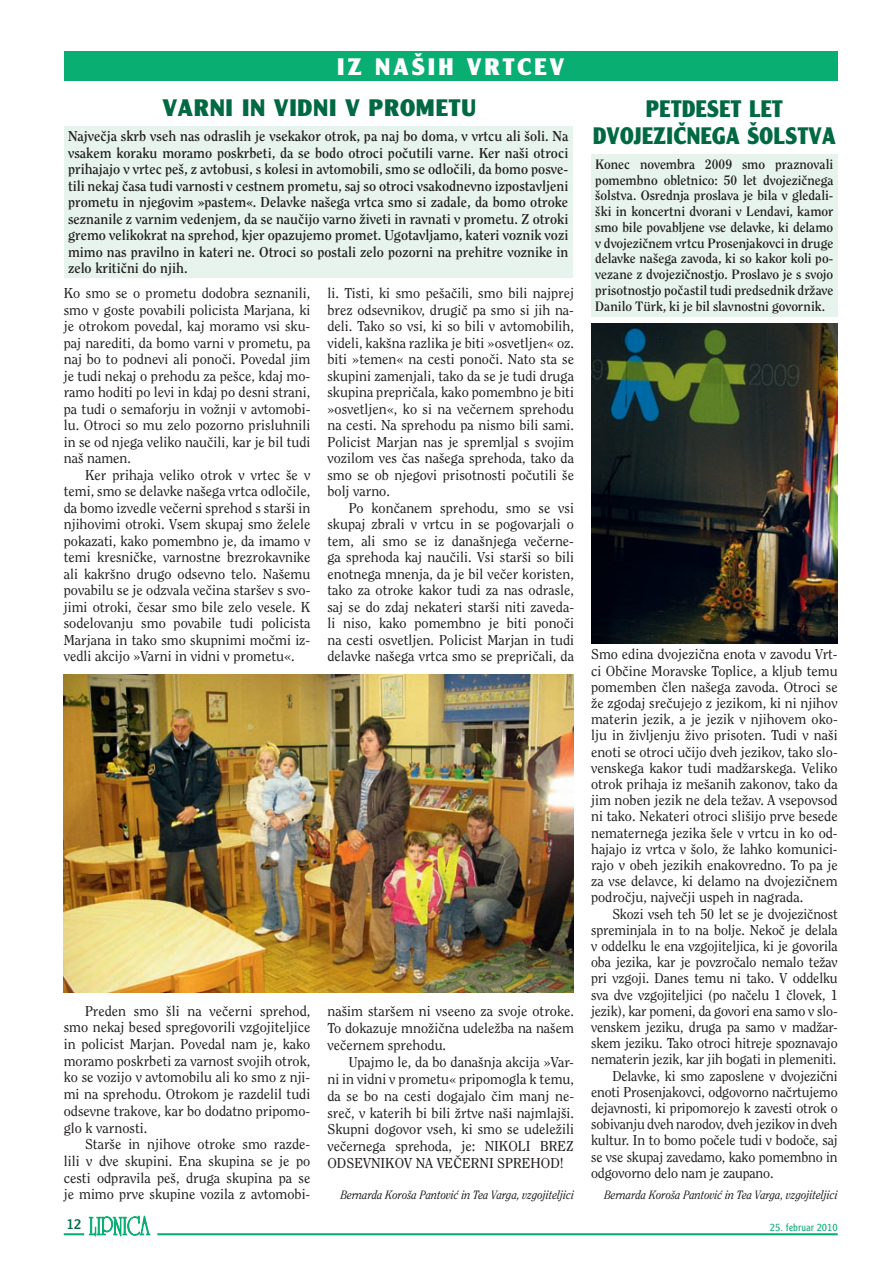
<style>
.page{position:relative;width:893px;height:1263px;background:#fff}
.page>*{position:absolute;margin:0;border:0;box-sizing:border-box;transform-origin:0 0}
.t1{font:23.25px/27px "Clearface Goth UB";letter-spacing:-.01em;color:#006943;text-align:center;scale:.9 1}
.t2{font:23.25px "Clearface Goth UB";letter-spacing:-.01em;color:#006943}
.t3{font:23.25px "Clearface Goth UB";letter-spacing:.1em;color:#fff}
.t4{font:14.25px/16.5px "Clearface O Taa";letter-spacing:-.01em;color:#231f20;text-align:justify}
.t5{font:700 14.25px/16.5px "Clearface O Taa";color:#231f20;text-align:justify}
.t6{font:14.25px "Clearface Goth N";color:#006943}
.t7{font:700 13.5px/15.8px "Clearface O Taa";color:#231f20;text-align:justify}
.t8{font:italic 12px "Clearface O Taa";color:#231f20;scale:.9 1}
.t9{font:10.5px "Clearface Goth L";color:#09ae73}
</style>
<div class="page">
<div style="left:64px;top:51px;width:774px;height:30px;background:#09ae73"></div>
<hr style="left:157px;top:1233px;width:681px;height:2px;background:#09ae73">
<svg style="left:89px;top:1216px;width:61px;height:20px"></svg>
<hr style="left:64px;top:1233px;width:20px;height:2px;background:#09ae73">
<div style="left:591px;top:154px;width:247px;height:163px;background:#e7f4ed"></div>
<div style="left:64px;top:126px;width:509px;height:152px;background:#e7f4ed"></div>
<img style="left:64px;top:675px;width:509px;height:317px">
<img style="left:591px;top:324px;width:247px;height:319px">
<h1 class="t3" style="left:337px;top:58px;width:229px">IZ NAŠIH VRTCEV</h1>
<h1 class="t2" style="left:162px;top:99px;width:316px">VARNI IN VIDNI V PROMETU</h1>
<p class="t5" style="left:68px;top:129px;width:502px">Največja skrb vseh nas odraslih je vsekakor otrok, pa naj bo doma, v vrtcu ali šoli. Na vsakem koraku moramo poskrbeti, da se bodo otroci počutili varne. Ker naši otroci prihajajo v vrtec peš, z avtobusi, s kolesi in avtomobili, smo se odločili, da bomo posve&shy;tili nekaj časa tudi varnosti v cestnem prometu, saj so otroci vsakodnevno izpostavljeni prometu in njegovim »pastem«. Delavke našega vrtca smo si zadale, da bomo otroke seznanile z varnim vedenjem, da se naučijo varno živeti in ravnati v prometu. Z otroki gremo velikokrat na sprehod, kjer opazujemo promet. Ugotavljamo, kateri voznik vozi mimo nas pravilno in kateri ne. Otroci so postali zelo pozorni na prehitre voznike in zelo kritični do njih.</p>
<p class="t4" style="left:64px;top:286px;width:248px">Ko smo se o prometu dodobra seznanili, smo v goste povabili policista Marjana, ki je otrokom povedal, kaj moramo vsi sku&shy;paj narediti, da bomo varni v prometu, pa naj bo to podnevi ali ponoči. Povedal jim je tudi nekaj o prehodu za pešce, kdaj mo&shy;ramo hoditi po levi in kdaj po desni strani, pa tudi o semaforju in vožnji v avtomobi&shy;lu. Otroci so mu zelo pozorno prisluhnili in se od njega veliko naučili, kar je bil tudi naš namen.</p>
<p class="t4" style="left:64px;top:468px;width:248px;text-indent:21px">Ker prihaja veliko otrok v vrtec še v temi, smo se delavke našega vrtca odločile, da bomo izvedle večerni sprehod s starši in njihovimi otroki. Vsem skupaj smo želele pokazati, kako pomembno je, da imamo v temi kresničke, varnostne brezrokavnike ali kakršno drugo odsevno telo. Našemu povabilu se je odzvala večina staršev s svo&shy;jimi otroki, česar smo bile zelo vesele. K sodelovanju smo povabile tudi policista Marjana in tako smo skupnimi močmi iz&shy;vedli akcijo »Varni in vidni v prometu«.</p>
<p class="t4" style="left:327px;top:286px;width:248px">li. Tisti, ki smo pešačili, smo bili najprej brez odsevnikov, drugič pa smo si jih na&shy;deli. Tako so vsi, ki so bili v avtomobilih, videli, kakšna razlika je biti »osvetljen« oz. biti »temen« na cesti ponoči. Nato sta se skupini zamenjali, tako da se je tudi druga skupina prepričala, kako pomembno je biti »osvetljen«, ko si na večernem sprehodu na cesti. Na sprehodu pa nismo bili sami.<br>Policist Marjan nas je spremljal s svojim vozilom ves čas našega sprehoda, tako da smo se ob njegovi prisotnosti počutili še bolj varno.</p>
<p class="t4" style="left:327px;top:501px;width:248px;text-indent:21px">Po končanem sprehodu, smo se vsi skupaj zbrali v vrtcu in se pogovarjali o tem, ali smo se iz današnjega večerne&shy;ga sprehoda kaj naučili. Vsi starši so bili enotnega mnenja, da je bil večer koristen, tako za otroke kakor tudi za nas odrasle, saj se do zdaj nekateri starši niti zaveda&shy;li niso, kako pomembno je biti ponoči na cesti osvetljen. Policist Marjan in tudi delavke našega vrtca smo se prepričali, da</p>
<p class="t4" style="left:64px;top:1003px;width:248px;text-indent:21px">Preden smo šli na večerni sprehod, smo nekaj besed spregovorili vzgojiteljice in policist Marjan. Povedal nam je, kako moramo poskrbeti za varnost svojih otrok, ko se vozijo v avtomobilu ali ko smo z nji&shy;mi na sprehodu. Otrokom je razdelil tudi odsevne trakove, kar bo dodatno pripomo&shy;glo k varnosti.</p>
<p class="t4" style="left:64px;top:1137px;width:248px;text-indent:21px">Starše in njihove otroke smo razde&shy;lili v dve skupini. Ena skupina se je po cesti odpravila peš, druga skupina pa se je mimo prve skupine vozila z avtomobi-</p>
<p class="t4" style="left:327px;top:1003px;width:248px;line-height:17px">našim staršem ni vseeno za svoje otroke.<br>To dokazuje množična udeležba na našem večernem sprehodu.</p>
<p class="t4" style="left:327px;top:1054px;width:248px;line-height:17px;text-indent:21px">Upajmo le, da bo današnja akcija »Var&shy;ni in vidni v prometu« pripomogla k temu, da se bo na cesti dogajalo čim manj ne&shy;sreč, v katerih bi bili žrtve naši najmlajši.<br>Skupni dogovor vseh, ki smo se udeležili večernega sprehoda, je: NIKOLI BREZ ODSEVNIKOV NA VEČERNI SPREHOD!</p>
<p class="t8" style="left:341px;top:1190px;width:261px">Bernarda Koroša Pantović in Tea Varga, vzgojiteljici</p>
<h1 class="t1" style="left:593px;top:98px;width:272px">PETDESET LET<br>DVOJEZIŒNEGA ŠOLSTVA</h1>
<p class="t7" style="left:595px;top:157px;width:240px">Konec novembra 2009 smo praznovali pomembno obletnico: 50 let dvojezičnega šolstva. Osrednja proslava je bila v gledali&shy;ški in koncertni dvorani v Lendavi, kamor smo bile povabljene vse delavke, ki delamo v dvojezičnem vrtcu Prosenjakovci in druge delavke našega zavoda, ki so kakor koli po&shy;vezane z dvojezičnostjo. Proslavo je s svojo prisotnostjo počastil tudi predsednik države Danilo Türk, ki je bil slavnostni govornik.</p>
<p class="t4" style="left:591px;top:647px;width:248px">Smo edina dvojezična enota v zavodu Vrt&shy;ci Občine Moravske Toplice, a kljub temu pomemben člen našega zavoda. Otroci se že zgodaj srečujejo z jezikom, ki ni njihov materin jezik, a je jezik v njihovem oko&shy;lju in življenju živo prisoten. Tudi v naši enoti se otroci učijo dveh jezikov, tako slo&shy;venskega kakor tudi madžarskega. Veliko otrok prihaja iz mešanih zakonov, tako da jim noben jezik ne dela težav. A vsepovsod ni tako. Nekateri otroci slišijo prve besede nematernega jezika šele v vrtcu in ko od&shy;hajajo iz vrtca v šolo, že lahko komunici&shy;rajo v obeh jezikih enakovredno. To pa je za vse delavce, ki delamo na dvojezičnem področju, največji uspeh in nagrada.</p>
<p class="t4" style="left:612px;top:906px;width:227px">Skozi vseh teh 50 let se je dvojezičnost</p>
<p class="t4" style="left:591px;top:922px;width:248px">spreminjala in to na bolje. Nekoč je delala</p>
<p class="t4" style="left:591px;top:939px;width:248px">v oddelku le ena vzgojiteljica, ki je govorila</p>
<p class="t4" style="left:591px;top:955px;width:248px">oba jezika, kar je povzročalo nemalo težav</p>
<p class="t4" style="left:591px;top:971px;width:248px">pri vzgoji. Danes temu ni tako. V oddelku</p>
<p class="t4" style="left:591px;top:987px;width:248px">sva dve vzgojiteljici (po načelu 1 človek, 1</p>
<p class="t4" style="left:591px;top:1003px;width:248px">jezik), kar pomeni, da govori ena samo v slo-</p>
<p class="t4" style="left:591px;top:1020px;width:248px">venskem jeziku, druga pa samo v madžar-</p>
<p class="t4" style="left:591px;top:1036px;width:248px">skem jeziku. Tako otroci hitreje spoznavajo</p>
<p class="t4" style="left:591px;top:1052px;width:247px">nematerin jezik, kar jih bogati in plemeniti.</p>
<p class="t4" style="left:612px;top:1068px;width:227px">Delavke, ki smo zaposlene v dvojezični</p>
<p class="t4" style="left:591px;top:1084px;width:248px">enoti Prosenjakovci, odgovorno načrtujemo</p>
<p class="t4" style="left:591px;top:1101px;width:248px">dejavnosti, ki pripomorejo k zavesti otrok o</p>
<p class="t4" style="left:591px;top:1117px;width:248px">sobivanju dveh narodov, dveh jezikov in dveh</p>
<p class="t4" style="left:591px;top:1133px;width:248px">kultur. In to bomo počele tudi v bodoče, saj</p>
<p class="t4" style="left:591px;top:1149px;width:248px">se vse skupaj zavedamo, kako pomembno in</p>
<p class="t4" style="left:591px;top:1166px;width:184px">odgovorno delo nam je zaupano.</p>
<p class="t8" style="left:604px;top:1190px;width:261px">Bernarda Koroša Pantović in Tea Varga, vzgojiteljici</p>
<p class="t6" style="left:66px;top:1219px;width:16px">12</p>
<p class="t9" style="left:770px;top:1223px;width:69px">25. februar 2010</p>
</div>
